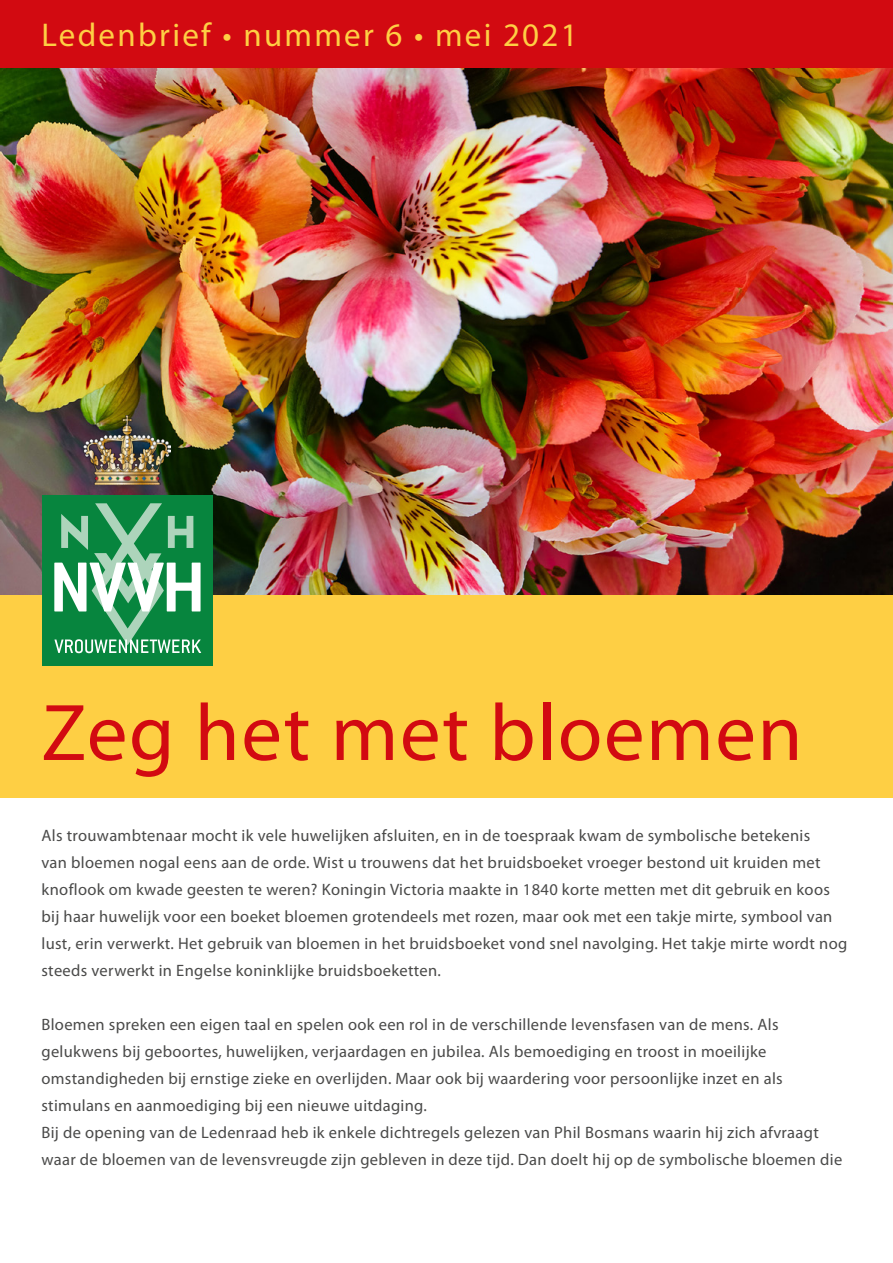
<style>
.page{position:relative;width:893px;height:1263px;background:#fff}
.page>*{position:absolute;margin:0;border:0;box-sizing:border-box;transform-origin:0 0}
.t1{font:81px "Myriad Pro";letter-spacing:.02em;color:#d20a11}
.t2{font:33px "Myriad Pro";letter-spacing:.07em;color:#fecf44}
.t3{font:16.5px/27px "Myriad Pro";letter-spacing:.02em;color:#4a4a49}
</style>
<div class="page">
<img style="left:0;top:68px;width:893px;height:527px">
<div style="left:0;top:595px;width:893px;height:203px;background:#fecf44"></div>
<div style="left:0;top:0;width:893px;height:68px;background:#d20a11"></div>
<div style="left:42px;top:495px;width:170px;height:170px;background:#07853e"></div>
<svg style="left:54px;top:503px;width:147px;height:150px"></svg>
<img style="left:84px;top:415px;width:87px;height:69px">
<h2 class="t2" style="left:41px;top:17px;width:538px">Ledenbrief • nummer 6 • mei 2021</h2>
<h1 class="t1" style="left:41px;top:689px;width:762px">Zeg het met bloemen</h1>
<p class="t3" style="left:41px;top:822px;width:807px">Als trouwambtenaar mocht ik vele huwelijken afsluiten, en in de toespraak kwam de symbolische betekenis<br>van bloemen nogal eens aan de orde. Wist u trouwens dat het bruidsboeket vroeger bestond uit kruiden met knoflook om kwade geesten te weren? Koningin Victoria maakte in 1840 korte metten met dit gebruik en koos bij haar huwelijk voor een boeket bloemen grotendeels met rozen, maar ook met een takje mirte, symbool van lust, erin verwerkt. Het gebruik van bloemen in het bruidsboeket vond snel navolging. Het takje mirte wordt nog steeds verwerkt in Engelse koninklijke bruidsboeketten.</p>
<p class="t3" style="left:41px;top:1011px;width:802px">Bloemen spreken een eigen taal en spelen ook een rol in de verschillende levensfasen van de mens. Als gelukwens bij geboortes, huwelijken, verjaardagen en jubilea. Als bemoediging en troost in moeilijke omstandigheden bij ernstige zieke en overlijden. Maar ook bij waardering voor persoonlijke inzet en als stimulans en aanmoediging bij een nieuwe uitdaging.<br>Bij de opening van de Ledenraad heb ik enkele dichtregels gelezen van Phil Bosmans waarin hij zich afvraagt waar de bloemen van de levensvreugde zijn gebleven in deze tijd. Dan doelt hij op de symbolische bloemen die</p>
</div>
